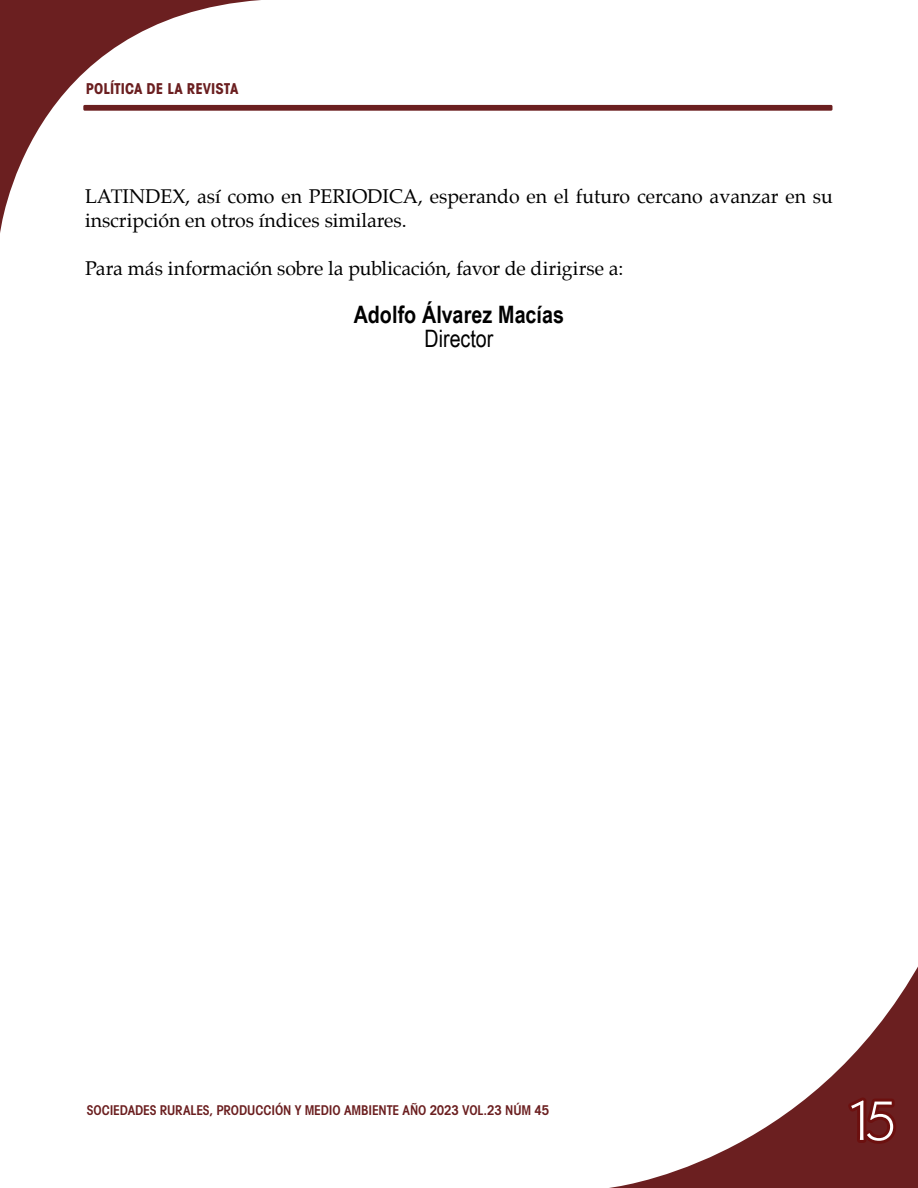
<style>
.page{position:relative;width:918px;height:1188px;background:#fff}
.page>*{position:absolute;margin:0;border:0;box-sizing:border-box;transform-origin:0 0}
.t1{font:60px "Martin Got URWT Ligh";color:#fff}
.t2{font:700 24px "Arial Narrow";letter-spacing:.005em;color:#000}
.t3{font:24px "Arial Narrow";color:#000}
.t4{font:19.5px/24px "Palatino";color:#000}
.t5{font:700 condensed 15px "Avant Garde";letter-spacing:.005em;color:#6b1f20}
.t6{font:600 condensed 13.5px "Avant Garde";letter-spacing:-.01em;color:#6b1f20}
</style>
<div class="page">
<div style="left:83px;top:105px;width:749px;height:6px;background:#6b1f20;border-radius:2px"></div>
<svg style="left:0;top:0;width:262px;height:233px"></svg>
<svg style="left:609px;top:966px;width:309px;height:222px"></svg>
<svg style="left:843px;top:1093px;width:58px;height:54px;background:#6b1818"></svg>
<p class="t5" style="left:86px;top:79px;width:154px">POLÍTICA DE LA REVISTA</p>
<p class="t4" style="left:85px;top:184px;width:749px">LATINDEX, así como en PERIODICA, esperando en el futuro cercano avanzar en su inscripción en otros índices similares.</p>
<p class="t4" style="left:85px;top:256px;width:540px">Para más información sobre la publicación, favor de dirigirse a:</p>
<p class="t2" style="left:354px;top:296px;width:212px">Adolfo Álvarez Macías</p>
<p class="t3" style="left:425px;top:320px;width:70px">Director</p>
<p class="t6" style="left:87px;top:1101px;width:464px">SOCIEDADES RURALES, PRODUCCIÓN Y MEDIO AMBIENTE AÑO 2023 VOL.23 NÚM 45</p>
<h1 class="t1" style="left:846px;top:1085px;width:52px">15</h1>
</div>
